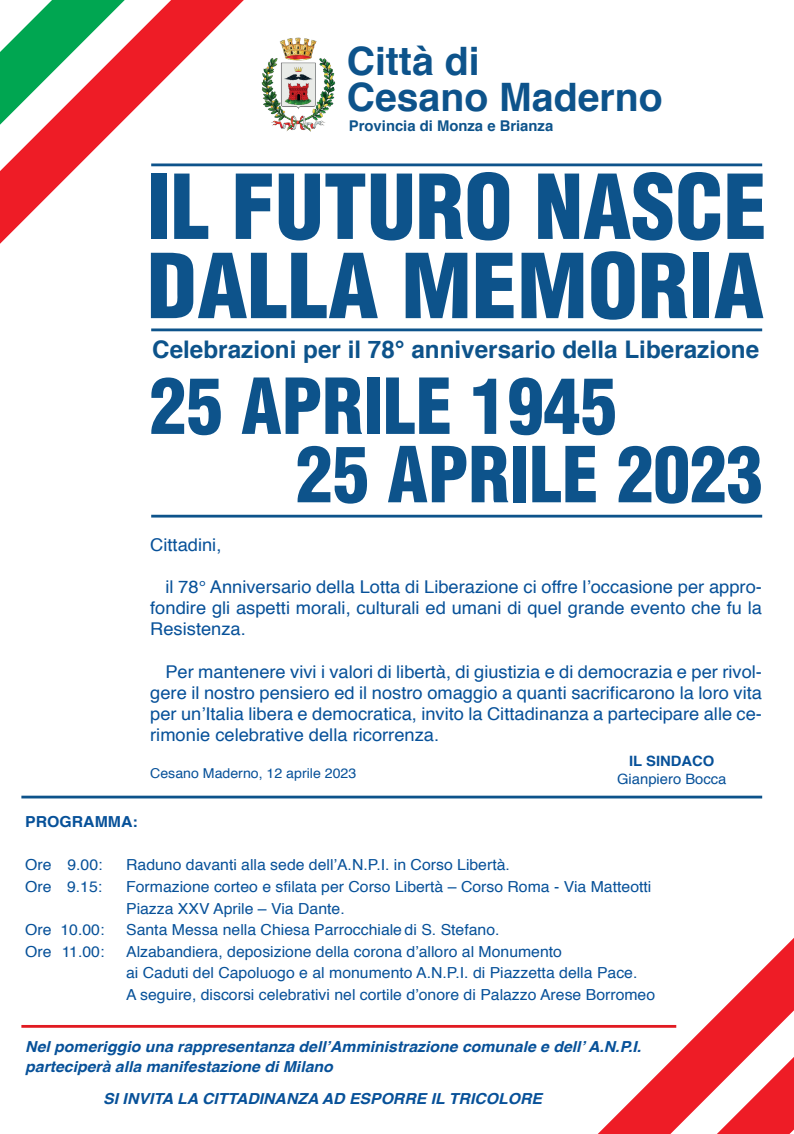
<style>
.page{position:relative;width:794px;height:1134px;background:#fff}
.page>*{position:absolute;margin:0;border:0;box-sizing:border-box;transform-origin:0 0}
.t1{font:900 condensed 87.16px/79.2px "Helvetica LT Std";color:#0d538b}
.t2{font:900 condensed 75.2px/68.4px "Helvetica LT Std";color:#0d538b}
.t3{font:700 39.2px/36px "Helvetica";color:#0d538b}
.t4{font:700 24.24px "Helvetica";color:#0d538b}
.t5{font:17.6px/21.1px "Helvetica";color:#075199;text-align:justify;scale:1.04 1}
.t6{font:15.2px/21.6px "Helvetica";color:#075199;scale:1.04 1}
.t7{font:italic 700 15.2px/20px "Helvetica";color:#075199;scale:1.04 1}
.t8{font:700 15.2px "Helvetica";color:#075199;scale:1.04 1}
.t9{font:700 14.8px "Helvetica";color:#0d538b}
.t10{font:14.24px "Helvetica";color:#075199;scale:1.04 1}
.t11{font:700 14.24px "Helvetica";color:#075199;scale:1.04 1}
.t12{font:13.6px "Helvetica";color:#075199;scale:1.04 1}
</style>
<div class="page">
<svg style="left:0;top:0;width:244px;height:244px"></svg>
<svg style="left:598px;top:938px;width:196px;height:196px"></svg>
<svg style="left:717px;top:1057px;width:77px;height:77px"></svg>
<hr style="left:21px;top:796px;width:741px;height:2px;background:#0d538b">
<hr style="left:21px;top:1025px;width:655px;height:3px;background:#e11a21">
<img style="left:261px;top:37px;width:75px;height:95px">
<hr style="left:151px;top:163px;width:611px;height:3px;background:#0d538b">
<hr style="left:151px;top:328px;width:611px;height:3px;background:#0d538b">
<hr style="left:151px;top:515px;width:611px;height:2px;background:#0d538b">
<h3 class="t3" style="left:347px;top:43px;width:317px">Città di<br>Cesano Maderno</h3>
<p class="t9" style="left:349px;top:114px;width:206px">Provincia di Monza e Brianza</p>
<h1 class="t1" style="left:147px;top:167px;width:622px">IL FUTURO NASCE<br>DALLA MEMORIA</h1>
<h3 class="t4" style="left:152px;top:329px;width:608px">Celebrazioni per il 78° anniversario della Liberazione</h3>
<h2 class="t2" style="left:296px;top:371px;width:469px;text-indent:-146px">25 APRILE 1945<br>25 APRILE 2023</h2>
<p class="t5" style="left:150px;top:534px;width:70px">Cittadini,</p>
<p class="t5" style="left:150px;top:577px;width:590px;text-indent:15px">il 78° Anniversario della Lotta di Liberazione ci offre l’occasione per appro&shy;fondire gli aspetti morali, culturali ed umani di quel grande evento che fu la Resistenza.</p>
<p class="t5" style="left:150px;top:661px;width:590px;text-indent:15px">Per mantenere vivi i valori di libertà, di giustizia e di democrazia e per rivol&shy;gere il nostro pensiero ed il nostro omaggio a quanti sacrificarono la loro vita per un’Italia libera e democratica, invito la Cittadinanza a partecipare alle ce&shy;rimonie celebrative della ricorrenza.</p>
<p class="t12" style="left:150px;top:763px;width:200px">Cesano Maderno, 12 aprile 2023</p>
<p class="t11" style="left:629px;top:750px;width:83px">IL SINDACO</p>
<p class="t10" style="left:617px;top:767px;width:107px">Gianpiero Bocca</p>
<p class="t8" style="left:25px;top:809px;width:110px">PROGRAMMA:</p>
<p class="t6" style="left:25px;top:855px;width:76px">Ore 9.00:</p>
<p class="t6" style="left:126px;top:855px;width:370px">Raduno davanti alla sede dell’A.N.P.I. in Corso Libertà.</p>
<p class="t6" style="left:25px;top:876px;width:75px">Ore 9.15:</p>
<p class="t6" style="left:126px;top:876px;width:506px">Formazione corteo e sfilata per Corso Libertà – Corso Roma - Via Matteotti<br>Piazza XXV Aprile – Via Dante.</p>
<p class="t6" style="left:25px;top:919px;width:78px">Ore 10.00:</p>
<p class="t6" style="left:126px;top:919px;width:360px">Santa Messa nella Chiesa Parrocchiale di S. Stefano.</p>
<p class="t6" style="left:25px;top:941px;width:78px">Ore 11.00:</p>
<p class="t6" style="left:126px;top:941px;width:510px">Alzabandiera, deposizione della corona d’alloro al Monumento<br>ai Caduti del Capoluogo e al monumento A.N.P.I. di Piazzetta della Pace.<br>A seguire, discorsi celebrativi nel cortile d’onore di Palazzo Arese Borromeo</p>
<p class="t7" style="left:25px;top:1036px;width:594px">Nel pomeriggio una rappresentanza dell’Amministrazione comunale e dell’ A.N.P.I. parteciperà alla manifestazione di Milano</p>
<p class="t7" style="left:103px;top:1089px;width:423px">SI INVITA LA CITTADINANZA AD ESPORRE IL TRICOLORE</p>
</div>
